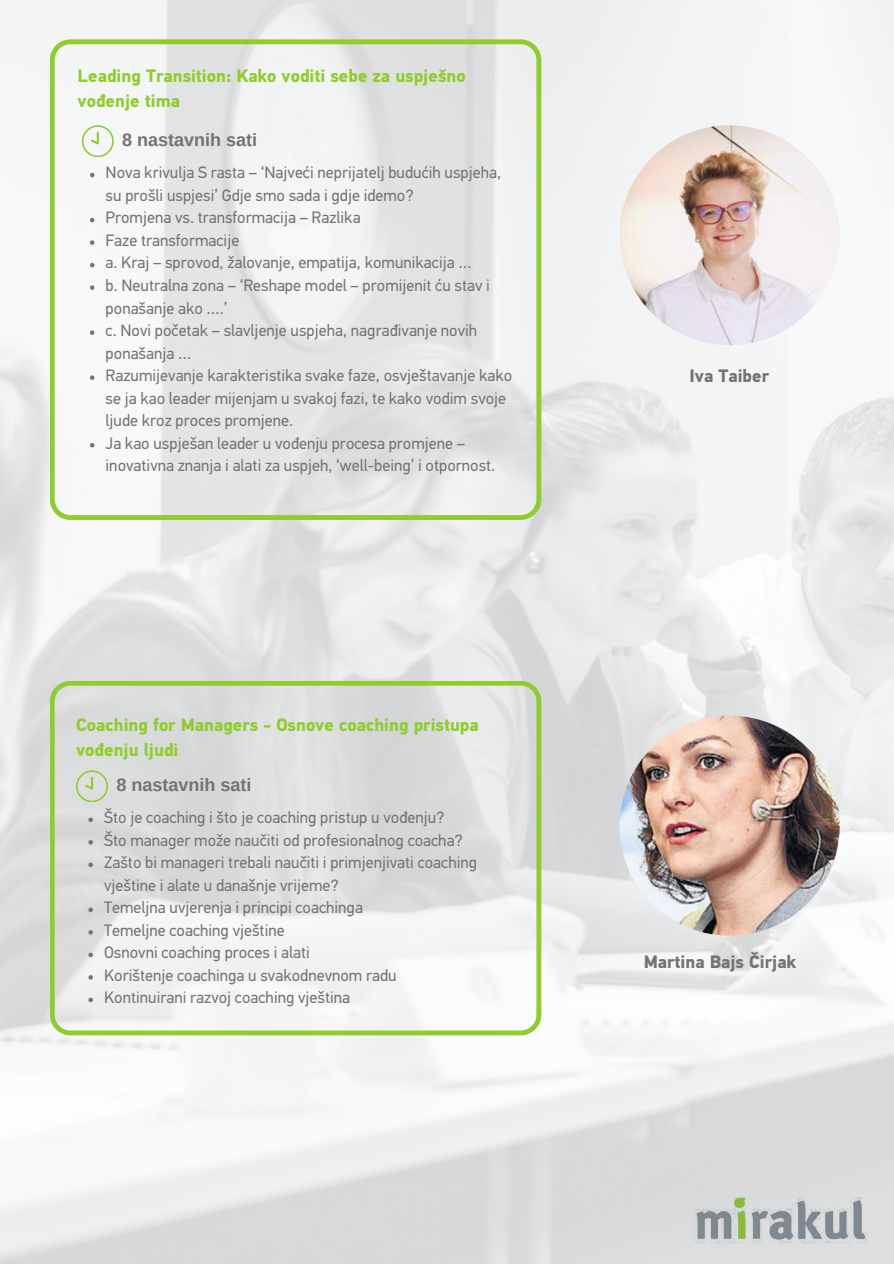
<style>
.page{position:relative;width:894px;height:1264px;background:#fff}
.page>*{position:absolute;margin:0;border:0;box-sizing:border-box;transform-origin:0 0}
.t1{font:700 18px/24.8px "PFDIN Text Pro";color:#8ecd2b}
.t2{font:700 18px "Arimo";color:#737373}
.t3{font:700 18px "PFDIN Text Pro";color:#737373}
.t4{font:16.5px/22.5px "PFDIN Text Pro";color:#737373}
</style>
<div class="page">
<img style="left:0;top:0;width:893px;height:1263px">
<img style="left:682px;top:1191px;width:195px;height:54px">
<svg style="left:50px;top:680px;width:491px;height:355px;fill:#dedfe0"></svg>
<img style="left:619px;top:715px;width:220px;height:220px;border-radius:50%">
<svg style="left:76px;top:770px;width:32px;height:31px"></svg>
<svg style="left:50px;top:39px;width:491px;height:481px;fill:#e4e5e6"></svg>
<img style="left:619px;top:125px;width:220px;height:220px;border-radius:50%">
<svg style="left:82px;top:125px;width:31px;height:32px"></svg>
<svg style="left:88px;top:817px;width:5px;height:5px"></svg>
<svg style="left:88px;top:840px;width:5px;height:4px"></svg>
<svg style="left:88px;top:862px;width:5px;height:5px"></svg>
<svg style="left:88px;top:907px;width:5px;height:5px"></svg>
<svg style="left:88px;top:930px;width:5px;height:4px"></svg>
<svg style="left:88px;top:952px;width:5px;height:5px"></svg>
<svg style="left:88px;top:975px;width:5px;height:4px"></svg>
<svg style="left:88px;top:997px;width:5px;height:5px"></svg>
<svg style="left:90px;top:173px;width:4px;height:4px"></svg>
<svg style="left:90px;top:218px;width:4px;height:4px"></svg>
<svg style="left:90px;top:240px;width:4px;height:5px"></svg>
<svg style="left:90px;top:263px;width:4px;height:4px"></svg>
<svg style="left:90px;top:285px;width:4px;height:5px"></svg>
<svg style="left:90px;top:330px;width:4px;height:5px"></svg>
<svg style="left:90px;top:375px;width:4px;height:5px"></svg>
<svg style="left:90px;top:443px;width:4px;height:4px"></svg>
<p class="t1" style="left:78px;top:65px;width:389px">Leading Transition: Kako voditi sebe za uspješno vođenje tima</p>
<p class="t2" style="left:122px;top:129px;width:136px">8 nastavnih sati</p>
<p class="t4" style="left:106px;top:163px;width:408px">Nova krivulja S rasta – ‘Najveći neprijatelj budućih uspjeha, su prošli uspjesi’ Gdje smo sada i gdje idemo?<br>Promjena vs. transformacija – Razlika<br>Faze transformacije<br>a. Kraj – sprovod, žalovanje, empatija, komunikacija …<br>b. Neutralna zona – ‘Reshape model – promijenit ću stav i ponašanje ako ….’<br>c. Novi početak – slavljenje uspjeha, nagrađivanje novih ponašanja …<br>Razumijevanje karakteristika svake faze, osvještavanje kako se ja kao leader mijenjam u svakoj fazi, te kako vodim svoje ljude kroz proces promjene.<br>Ja kao uspješan leader u vođenju procesa promjene – inovativna znanja i alati za uspjeh, ‘well-being’ i otpornost.</p>
<p class="t1" style="left:76px;top:714px;width:404px">Coaching for Managers - Osnove coaching pristupa vođenju ljudi</p>
<p class="t2" style="left:116px;top:774px;width:136px">8 nastavnih sati</p>
<p class="t4" style="left:104px;top:807px;width:374px">Što je coaching i što je coaching pristup u vođenju?<br>Što manager može naučiti od profesionalnog coacha?<br>Zašto bi manageri trebali naučiti i primjenjivati coaching vještine i alate u današnje vrijeme?<br>Temeljna uvjerenja i principi coachinga<br>Temeljne coaching vještine<br>Osnovni coaching proces i alati<br>Korištenje coachinga u svakodnevnom radu Kontinuirani razvoj coaching vještina</p>
<p class="t3" style="left:689px;top:369px;width:81px">Iva Taiber</p>
<p class="t3" style="left:643px;top:954px;width:154px">Martina Bajs Čirjak</p>
</div>
